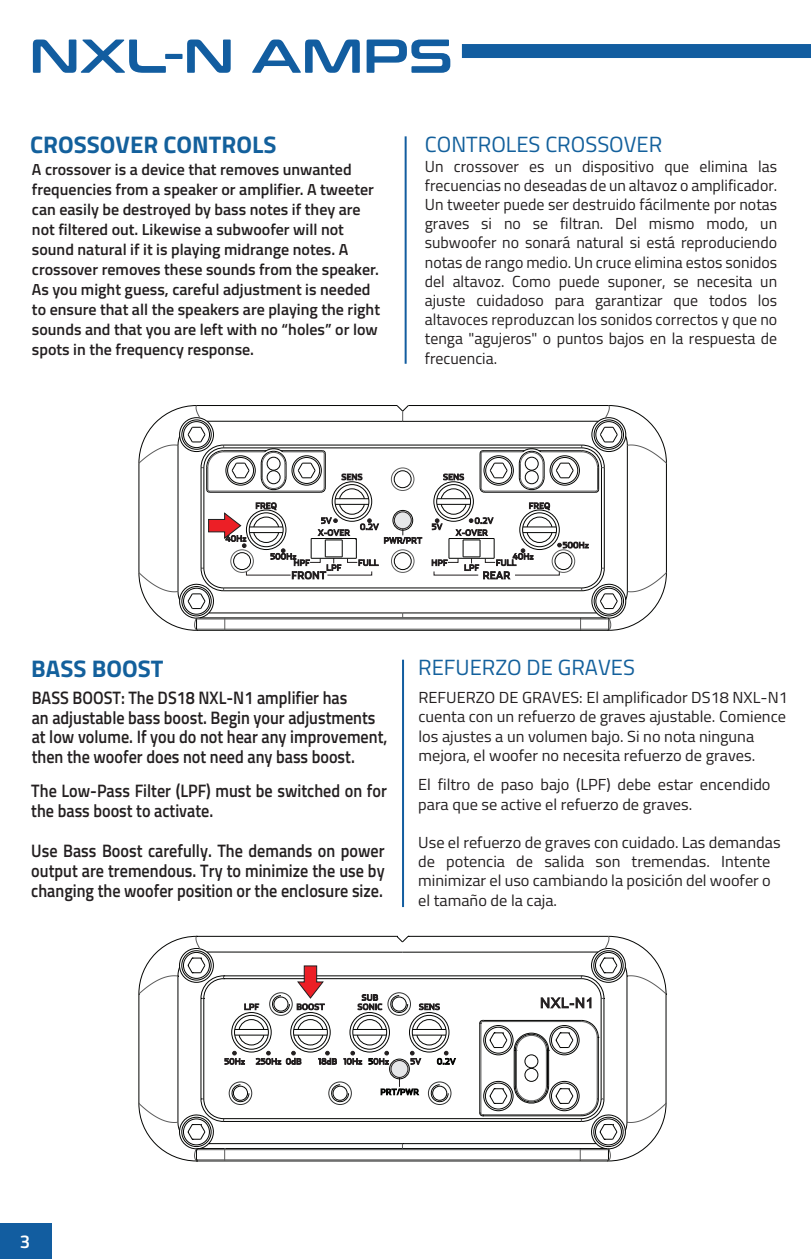
<style>
.page{position:relative;width:811px;height:1259px;background:#fff}
.page>*{position:absolute;margin:0;border:0;box-sizing:border-box;transform-origin:0 0}
.t1{font:47.4px "Conthrax Sb";color:#125da0;scale:1.08 1}
.t2{font:700 24px "Titillium Web";color:#13609c}
.t3{font:22px "Titillium Web";color:#13609c}
.t4{font:600 18.6px "Titillium Web";color:#fdfefe}
.t5{font:600 18px/20px "Titillium Web";color:#231f20;scale:.9 1}
.t6{font:16px/19.2px "Titillium Web";color:#231f20}
.t7{font:600 16px/20px "Titillium Web";color:#231f20}
</style>
<div class="page">
<hr style="left:404px;top:136px;width:2px;height:228px;background:#125da0">
<svg style="left:138px;top:405px;width:529px;height:226px"></svg>
<hr style="left:402px;top:659px;width:2px;height:248px;background:#125da0">
<svg style="left:138px;top:935px;width:529px;height:227px"></svg>
<div style="left:462px;top:44px;width:349px;height:14px;background:#125da0"></div>
<div style="left:0;top:1223px;width:52px;height:36px;background:#125da0"></div>
<h1 class="t1" style="left:29px;top:20px;width:393px">NXL-N AMPS</h1>
<h2 class="t2" style="left:30px;top:126px;width:248px">CROSSOVER CONTROLS</h2>
<h3 class="t3" style="left:425px;top:129px;width:239px">CONTROLES CROSSOVER</h3>
<p class="t6" style="left:425px;top:156px;width:354px;text-align:justify">Un crossover es un dispositivo que elimina las frecuencias no deseadas de un altavoz o amplificador.<br>Un tweeter puede ser destruido fácilmente por notas graves si no se filtran. Del mismo modo, un subwoofer no sonará natural si está reproduciendo notas de rango medio. Un cruce elimina estos sonidos del altavoz. Como puede suponer, se necesita un ajuste cuidadoso para garantizar que todos los altavoces reproduzcan los sonidos correctos y que no tenga "agujeros" o puntos bajos en la respuesta de frecuencia.</p>
<p class="t7" style="left:32px;top:158px;width:349px">A crossover is a device that removes unwanted frequencies from a speaker or amplifier. A tweeter can easily be destroyed by bass notes if they are not filtered out. Likewise a subwoofer will not sound natural if it is playing midrange notes. A crossover removes these sounds from the speaker.<br>As you might guess, careful adjustment is needed to ensure that all the speakers are playing the right sounds and that you are left with no “holes” or low spots in the frequency response.</p>
<h2 class="t2" style="left:31px;top:650px;width:134px">BASS BOOST</h2>
<p class="t5" style="left:32px;top:687px;width:397px;line-height:19.4px">BASS BOOST: The DS18 NXL-N1 amplifier has<br>an adjustable bass boost. Begin your adjustments at low volume. If you do not hear any improvement, then the woofer does not need any bass boost.</p>
<p class="t5" style="left:31px;top:780px;width:396px">The Low-Pass Filter (LPF) must be switched on for the bass boost to activate.</p>
<p class="t5" style="left:31px;top:840px;width:394px;text-align:justify">Use Bass Boost carefully. The demands on power output are tremendous. Try to minimize the use by changing the woofer position or the enclosure size.</p>
<h3 class="t3" style="left:418px;top:651px;width:218px">REFUERZO DE GRAVES</h3>
<p class="t6" style="left:418px;top:687px;width:371px">REFUERZO DE GRAVES: El amplificador DS18 NXL-N1 cuenta con un refuerzo de graves ajustable. Comience los ajustes a un volumen bajo. Si no nota ninguna mejora, el woofer no necesita refuerzo de graves.</p>
<p class="t6" style="left:418px;top:774px;width:354px">El filtro de paso bajo (LPF) debe estar encendido para que se active el refuerzo de graves.</p>
<p class="t6" style="left:418px;top:832px;width:364px">Use el refuerzo de graves con cuidado. Las demandas de potencia de salida son tremendas. Intente minimizar el uso cambiando la posición del woofer o el tamaño de la caja.</p>
<p class="t4" style="left:20px;top:1228px;width:12px">3</p>
</div>
